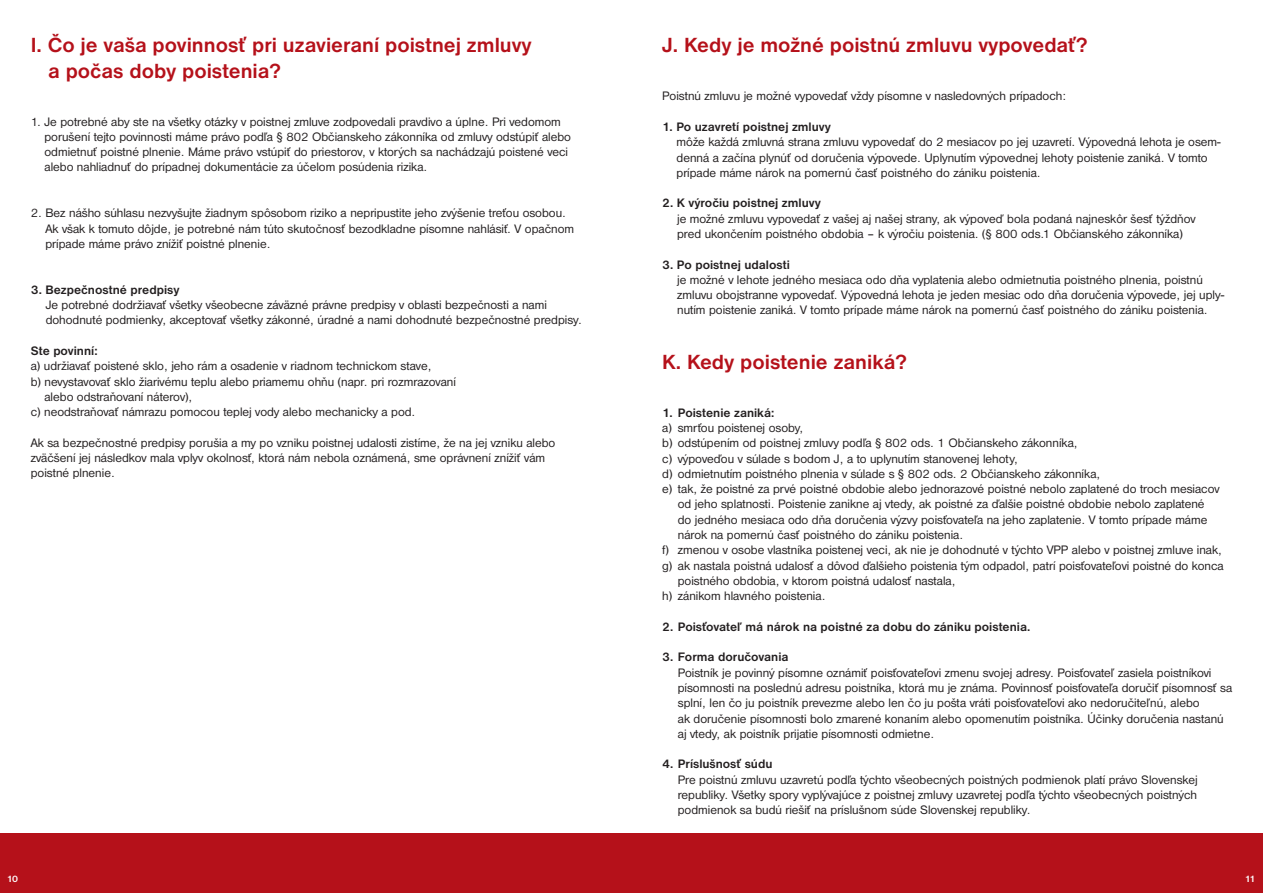
<style>
.page{position:relative;width:1263px;height:893px;background:#fff}
.page>*{position:absolute;margin:0;border:0;box-sizing:border-box;transform-origin:0 0}
.t1{font:700 21.3px/25.5px "Nimbus San DCE";color:#b5111a}
.t2{font:12.75px/15.3px "Nimbus San DCE";color:#231f20}
.t3{font:700 12.75px "Nimbus San DCE";color:#231f20}
.t4{font:700 9.6px "Nimbus San DCE";color:#fff}
</style>
<div class="page">
<div style="left:0;top:833px;width:631px;height:60px;background:#b5111a"></div>
<div style="left:631px;top:833px;width:632px;height:60px;background:#b5111a"></div>
<h1 class="t1" style="left:48px;top:33px;width:485px;text-indent:-17px">I. Čo je vaša povinnosť pri uzavieraní poistnej zmluvy a počas doby poistenia?</h1>
<p class="t2" style="left:44px;top:115px;width:528px;text-indent:-14px">1. Je potrebné aby ste na všetky otázky v poistnej zmluve zodpovedali pravdivo a úplne. Pri vedomom porušení tejto povinnosti máme právo podľa § 802 Občianskeho zákonníka od zmluvy odstúpiť alebo odmietnuť poistné plnenie. Máme právo vstúpiť do priestorov, v ktorých sa nachádzajú poistené veci alebo nahliadnuť do prípadnej dokumentácie za účelom posúdenia rizika.</p>
<p class="t2" style="left:46px;top:207px;width:530px;text-indent:-15px">2. Bez nášho súhlasu nezvyšujte žiadnym spôsobom riziko a nepripustite jeho zvýšenie treťou osobou.<br>Ak však k tomuto dôjde, je potrebné nám túto skutočnosť bezodkladne písomne nahlásiť. V opačnom prípade máme právo znížiť poistné plnenie.</p>
<p class="t3" style="left:31px;top:285px;width:150px">3. Bezpečnostné predpisy</p>
<p class="t2" style="left:46px;top:298px;width:538px">Je potrebné dodržiavať všetky všeobecne záväzné právne predpisy v oblasti bezpečnosti a nami dohodnuté podmienky, akceptovať všetky zákonné, úradné a nami dohodnuté bezpečnostné predpisy.</p>
<p class="t3" style="left:31px;top:346px;width:68px">Ste povinní:</p>
<p class="t2" style="left:31px;top:359px;width:402px">a) udržiavať poistené sklo, jeho rám a osadenie v riadnom technickom stave,</p>
<p class="t2" style="left:31px;top:375px;width:427px">b) nevystavovať sklo žiarivému teplu alebo priamemu ohňu (napr. pri rozmrazovaní</p>
<p class="t2" style="left:44px;top:390px;width:149px">alebo odstraňovaní náterov),</p>
<p class="t2" style="left:31px;top:405px;width:386px">c) neodstraňovať námrazu pomocou teplej vody alebo mechanicky a pod.</p>
<p class="t2" style="left:31px;top:436px;width:526px">Ak sa bezpečnostné predpisy porušia a my po vzniku poistnej udalosti zistíme, že na jej vzniku alebo zväčšení jej následkov mala vplyv okolnosť, ktorá nám nebola oznámená, sme oprávnení znížiť vám poistné plnenie.</p>
<p class="t4" style="left:7px;top:875px;width:13px">10</p>
<h1 class="t1" style="left:662px;top:33px;width:427px">J. Kedy je možné poistnú zmluvu vypovedať?</h1>
<p class="t2" style="left:662px;top:90px;width:405px">Poistnú zmluvu je možné vypovedať vždy písomne v nasledovných prípadoch:</p>
<p class="t3" style="left:662px;top:122px;width:170px">1. Po uzavretí poistnej zmluvy</p>
<p class="t2" style="left:677px;top:135px;width:546px">môže každá zmluvná strana zmluvu vypovedať do 2 mesiacov po jej uzavretí. Výpovedná lehota je osem&shy;denná a začína plynúť od doručenia výpovede. Uplynutím výpovednej lehoty poistenie zaniká. V tomto prípade máme nárok na pomernú časť poistného do zániku poistenia.</p>
<p class="t3" style="left:662px;top:198px;width:160px">2. K výročiu poistnej zmluvy</p>
<p class="t2" style="left:677px;top:212px;width:520px">je možné zmluvu vypovedať z vašej aj našej strany, ak výpoveď bola podaná najneskôr šesť týždňov pred ukončením poistného obdobia – k výročiu poistenia. (§ 800 ods.1 Občianského zákonníka)</p>
<p class="t3" style="left:662px;top:259px;width:129px">3. Po poistnej udalosti</p>
<p class="t2" style="left:677px;top:273px;width:549px">je možné v lehote jedného mesiaca odo dňa vyplatenia alebo odmietnutia poistného plnenia, poistnú zmluvu obojstranne vypovedať. Výpovedná lehota je jeden mesiac odo dňa doručenia výpovede, jej uply&shy;nutím poistenie zaniká. V tomto prípade máme nárok na pomernú časť poistného do zániku poistenia.</p>
<h1 class="t1" style="left:662px;top:350px;width:246px">K. Kedy poistenie zaniká?</h1>
<p class="t3" style="left:662px;top:407px;width:114px">1. Poistenie zaniká:</p>
<p class="t2" style="left:662px;top:421px;width:143px">a) smrťou poistenej osoby,</p>
<p class="t2" style="left:662px;top:436px;width:417px">b) odstúpením od poistnej zmluvy podľa § 802 ods. 1 Občianskeho zákonníka,</p>
<p class="t2" style="left:662px;top:452px;width:357px">c) výpoveďou v súlade s bodom J, a to uplynutím stanovenej lehoty,</p>
<p class="t2" style="left:662px;top:467px;width:440px">d) odmietnutím poistného plnenia v súlade s § 802 ods. 2 Občianskeho zákonníka,</p>
<p class="t2" style="left:662px;top:482px;width:559px">e) tak, že poistné za prvé poistné obdobie alebo jednorazové poistné nebolo zaplatené do troch mesiacov</p>
<p class="t2" style="left:678px;top:498px;width:528px">od jeho splatnosti. Poistenie zanikne aj vtedy, ak poistné za ďalšie poistné obdobie nebolo zaplatené</p>
<p class="t2" style="left:678px;top:513px;width:531px">do jedného mesiaca odo dňa doručenia výzvy poisťovateľa na jeho zaplatenie. V tomto prípade máme</p>
<p class="t2" style="left:678px;top:528px;width:287px">nárok na pomernú časť poistného do zániku poistenia.</p>
<p class="t2" style="left:662px;top:543px;width:561px">f) zmenou v osobe vlastníka poistenej veci, ak nie je dohodnuté v týchto VPP alebo v poistnej zmluve inak,</p>
<p class="t2" style="left:662px;top:559px;width:563px">g) ak nastala poistná udalosť a dôvod ďalšieho poistenia tým odpadol, patrí poisťovateľovi poistné do konca</p>
<p class="t2" style="left:678px;top:574px;width:279px">poistného obdobia, v ktorom poistná udalosť nastala,</p>
<p class="t2" style="left:662px;top:589px;width:165px">h) zánikom hlavného poistenia.</p>
<p class="t3" style="left:662px;top:621px;width:369px">2. Poisťovateľ má nárok na poistné za dobu do zániku poistenia.</p>
<p class="t3" style="left:662px;top:652px;width:128px">3. Forma doručovania</p>
<p class="t2" style="left:678px;top:666px;width:556px">Poistník je povinný písomne oznámiť poisťovateľovi zmenu svojej adresy. Poisťovateľ zasiela poistníkovi písomnosti na poslednú adresu poistníka, ktorá mu je známa. Povinnosť poisťovateľa doručiť písomnosť sa splní, len čo ju poistník prevezme alebo len čo ju pošta vráti poisťovateľovi ako nedoručiteľnú, alebo<br>ak doručenie písomnosti bolo zmarené konaním alebo opomenutím poistníka. Účinky doručenia nastanú aj vtedy, ak poistník prijatie písomnosti odmietne.</p>
<p class="t3" style="left:662px;top:759px;width:112px">4. Príslušnosť súdu</p>
<p class="t2" style="left:678px;top:773px;width:521px;text-align:justify">Pre poistnú zmluvu uzavretú podľa týchto všeobecných poistných podmienok platí právo Slovenskej republiky. Všetky spory vyplývajúce z poistnej zmluvy uzavretej podľa týchto všeobecných poistných podmienok sa budú riešiť na príslušnom súde Slovenskej republiky.</p>
<p class="t4" style="left:1245px;top:875px;width:12px">11</p>
</div>
